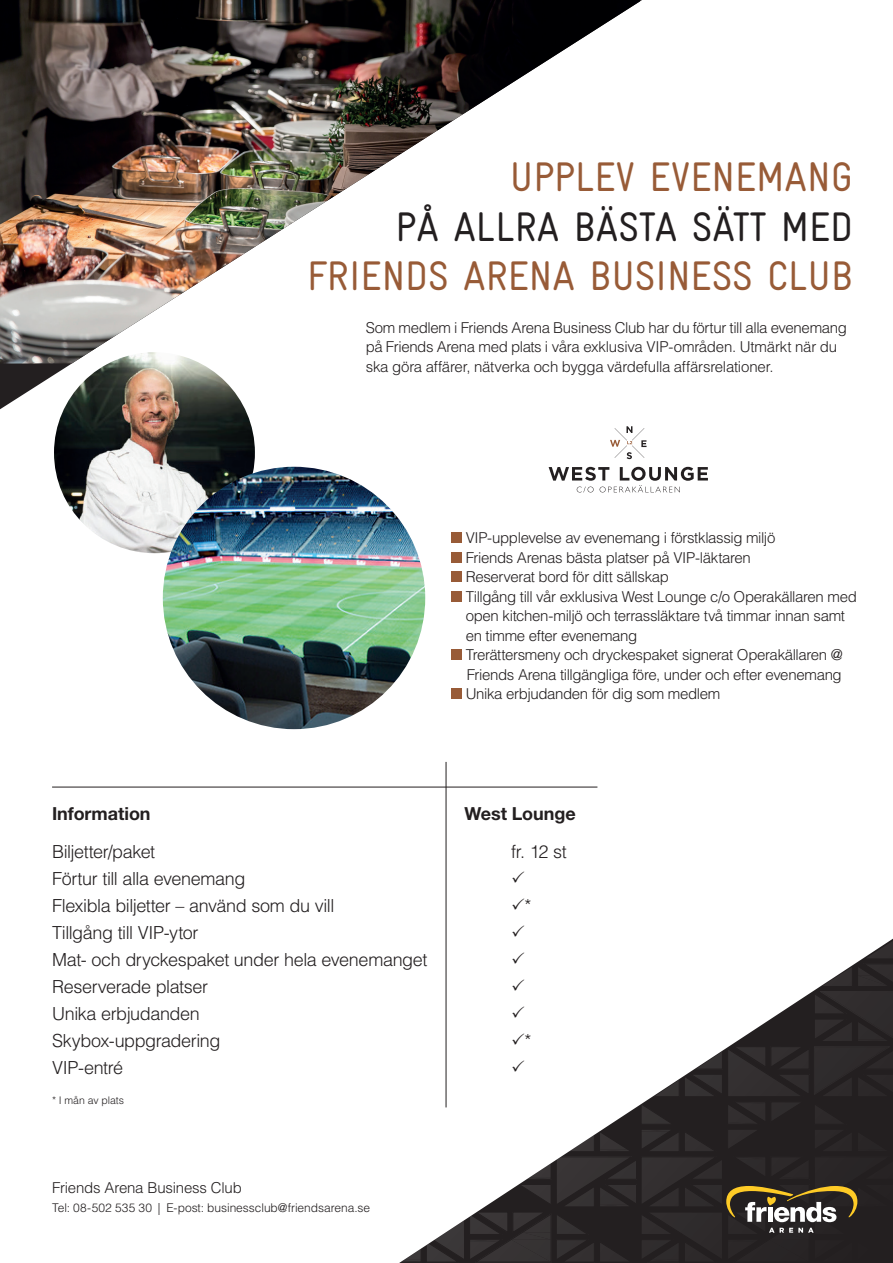
<style>
.page{position:relative;width:893px;height:1263px;background:#fff}
.page>*{position:absolute;margin:0;border:0;box-sizing:border-box;transform-origin:0 0}
.t1{font:41.4px "Gravur Condensed Reg CE";color:#985b37}
.t2{font:41.4px "Gravur Condensed Reg CE";color:#231f20}
.t3{font:300 18px/27px "Helvetica LT Std";letter-spacing:-.025em;color:#231f20}
.t4{font:700 18px "Helvetica Neue LT Std";letter-spacing:-.005em;color:#231f20}
.t5{font:300 15px/19.5px "Helvetica LT Std";letter-spacing:-.025em;color:#231f20}
.t6{font:300 12px "Helvetica LT Std";letter-spacing:-.005em;color:#231f20}
.t7{font:300 10.5px "Helvetica LT Std";letter-spacing:-.005em;color:#231f20}
</style>
<div class="page">
<svg style="left:0;top:0;width:642px;height:409px"></svg>
<img style="left:0;top:0;width:640px;height:363px">
<img style="left:54px;top:352px;width:201px;height:201px;border-radius:100px">
<img style="left:163px;top:467px;width:262px;height:262px;border-radius:131px">
<svg style="left:549px;top:467px;width:159px;height:25px"></svg>
<svg style="left:610px;top:426px;width:36px;height:33px"></svg>
<div style="left:451px;top:532px;width:11px;height:11px;background:#985b37"></div>
<div style="left:451px;top:552px;width:11px;height:11px;background:#985b37"></div>
<div style="left:451px;top:571px;width:11px;height:11px;background:#985b37"></div>
<div style="left:451px;top:591px;width:11px;height:11px;background:#985b37"></div>
<div style="left:451px;top:649px;width:11px;height:11px;background:#985b37"></div>
<div style="left:451px;top:688px;width:11px;height:11px;background:#985b37"></div>
<hr style="left:52px;top:787px;width:545px;height:1px;background:#231f20">
<hr style="left:446px;top:762px;width:1px;height:345px;background:#231f20">
<svg style="left:399px;top:925px;width:494px;height:338px"></svg>
<h1 class="t1" style="left:510px;top:154px;width:345px">UPPLEV EVENEMANG</h1>
<h1 class="t2" style="left:396px;top:204px;width:459px">PÅ ALLRA BÄSTA SÄTT MED</h1>
<h1 class="t1" style="left:307px;top:253px;width:547px">FRIENDS ARENA BUSINESS CLUB</h1>
<p class="t5" style="left:366px;top:317px;width:483px">Som medlem i Friends Arena Business Club har du förtur till alla evenemang på Friends Arena med plats i våra exklusiva VIP-områden. Utmärkt när du ska göra affärer, nätverka och bygga värdefulla affärsrelationer.</p>
<p class="t5" style="left:466px;top:528px;width:393px">VIP-upplevelse av evenemang i förstklassig miljö<br>Friends Arenas bästa platser på VIP-läktaren<br>Reserverat bord för ditt sällskap<br>Tillgång till vår exklusiva West Lounge c/o Operakällaren med open kitchen-miljö och terrassläktare två timmar innan samt en timme efter evenemang<br>Trerättersmeny och dryckespaket signerat Operakällaren @ Friends Arena tillgängliga före, under och efter evenemang Unika erbjudanden för dig som medlem</p>
<p class="t4" style="left:52px;top:802px;width:100px">Information</p>
<p class="t4" style="left:465px;top:802px;width:113px">West Lounge</p>
<p class="t3" style="left:52px;top:838px;width:105px">Biljetter/paket</p>
<p class="t3" style="left:511px;top:838px;width:57px">fr. 12 st</p>
<p class="t3" style="left:52px;top:865px;width:284px">Förtur till alla evenemang<br>Flexibla biljetter – använd som du vill</p>
<p class="t3" style="left:524px;top:892px;width:9px">*</p>
<p class="t3" style="left:52px;top:919px;width:377px">Tillgång till VIP-ytor<br>Mat- och dryckespaket under hela evenemanget<br>Reserverade platser<br>Unika erbjudanden<br>Skybox-uppgradering</p>
<p class="t3" style="left:52px;top:1054px;width:73px">VIP-entré</p>
<p class="t7" style="left:52px;top:1094px;width:73px">* I mån av plats</p>
<p class="t5" style="left:52px;top:1178px;width:191px">Friends Arena Business Club</p>
<p class="t6" style="left:52px;top:1201px;width:320px">Tel: 08-502 535 30 | E-post: businessclub@friendsarena.se</p>
<p class="t3" style="left:524px;top:1027px;width:9px">*</p>
</div>
